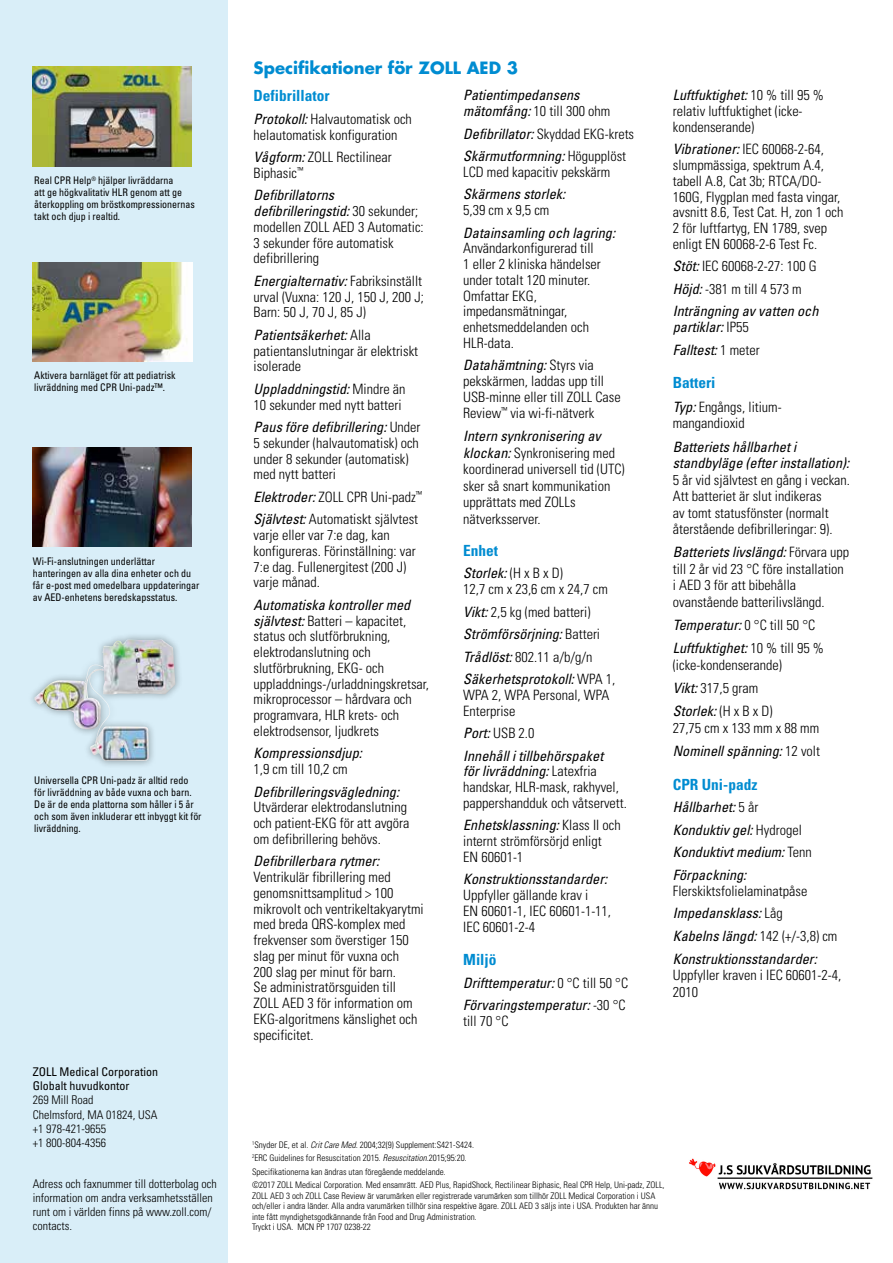
<style>
.page{position:relative;width:893px;height:1263px;background:#fff}
.page>*{position:absolute;margin:0;border:0;box-sizing:border-box;transform-origin:0 0}
.t1{font:700 16.5px "Futura Std";color:#008cd1}
.t2{font:700 condensed 15.3px "Univers LT Std";color:#008cd1}
.t3{font:300 condensed 14.25px/15.8px "Univers LT Std";color:#000}
.t4{font:italic condensed 14.25px/22.5px "Univers LT Std";color:#000}
.t5{font:300 condensed 12px/14.2px "Univers LT Std";color:#000}
.t6{font:condensed 12px/14.2px "Univers LT Std";color:#000}
.t7{font:condensed 10.5px/12px "Univers LT Std";color:#000;scale:.95 1}
.t8{font:300 condensed 9px/13.5px "Univers LT Std";color:#000}
.s1{font-weight:400;font-style:italic}
.s2{font-weight:300;font-style:normal}
.s3{font-style:italic}
</style>
<div class="page">
<div style="left:0;top:0;width:228px;height:1263px;background:#d9eef8"></div>
<img style="left:33px;top:262px;width:160px;height:99px">
<img style="left:33px;top:67px;width:158px;height:99px">
<img style="left:33px;top:447px;width:158px;height:100px">
<div style="left:28px;top:632px;width:155px;height:136px;background:#000;opacity:.35"></div>
<img style="left:34px;top:640px;width:128px;height:89px">
<img style="left:689px;top:1158px;width:184px;height:32px">
<p class="t7" style="left:34px;top:174px;width:171px">Real CPR Help<sup>®</sup> hjälper livräddarna<br>att ge högkvalitativ HLR genom att ge återkoppling om bröstkompressionernas takt och djup i realtid.</p>
<p class="t7" style="left:34px;top:369px;width:150px">Aktivera barnläget för att pediatrisk livräddning med CPR Uni-padz™.</p>
<p class="t7" style="left:33px;top:555px;width:177px">Wi-Fi-anslutningen underlättar hanteringen av alla dina enheter och du får e-post med omedelbara uppdateringar av AED-enhetens beredskapsstatus.</p>
<p class="t7" style="left:34px;top:774px;width:178px">Universella CPR Uni-padz är alltid redo för livräddning av både vuxna och barn.<br>De är de enda plattorna som håller i 5 år och som även inkluderar ett inbyggt kit för livräddning.</p>
<p class="t6" style="left:33px;top:1064px;width:127px">ZOLL Medical Corporation<br>Globalt huvudkontor</p>
<p class="t5" style="left:33px;top:1093px;width:126px">269 Mill Road<br>Chelmsford, MA 01824, USA +1 978-421-9655<br>+1 800-804-4356</p>
<p class="t5" style="left:33px;top:1176px;width:185px">Adress och faxnummer till dotterbolag och information om andra verksamhetsställen runt om i världen finns på www.zoll.com/ contacts.</p>
<p class="t1" style="left:254px;top:57px;width:266px">Specifikationer för ZOLL AED 3</p>
<p class="t2" style="left:254px;top:86px;width:78px">Defibrillator</p>
<p class="t3" style="left:254px;top:111px;width:160px"><span class="s1">Protokoll:</span> Halvautomatisk och helautomatisk konfiguration</p>
<p class="t3" style="left:254px;top:149px;width:140px"><span class="s1">Vågform:</span> ZOLL Rectilinear<br>Biphasic<sup>™</sup></p>
<p class="t3" style="left:254px;top:187px;width:172px"><span class="s1">Defibrillatorns defibrilleringstid:</span> 30 sekunder; modellen ZOLL AED 3 Automatic:<br>3 sekunder före automatisk defibrillering</p>
<p class="t3" style="left:254px;top:273px;width:172px"><span class="s1">Energialternativ:</span> Fabriksinställt urval (Vuxna: 120 J, 150 J, 200 J;<br>Barn: 50 J, 70 J, 85 J)</p>
<p class="t3" style="left:254px;top:327px;width:166px"><span class="s1">Patientsäkerhet:</span> Alla patientanslutningar är elektriskt isolerade</p>
<p class="t3" style="left:254px;top:381px;width:153px"><span class="s1">Uppladdningstid:</span> Mindre än<br>10 sekunder med nytt batteri</p>
<p class="t3" style="left:254px;top:419px;width:168px"><span class="s1">Paus före defibrillering:</span> Under<br>5 sekunder (halvautomatisk) och under 8 sekunder (automatisk) med nytt batteri</p>
<p class="t3" style="left:254px;top:485px;width:170px;line-height:22.5px"><span class="s1">Elektroder:</span> ZOLL CPR Uni-padz<sup>™<br></sup><span class="s1">Självtest:</span> Automatiskt självtest</p>
<p class="t3" style="left:254px;top:527px;width:164px">varje eller var 7:e dag, kan konfigureras. Förinställning: var<br>7:e dag. Fullenergitest (200 J) varje månad.</p>
<p class="t3" style="left:254px;top:597px;width:177px"><span class="s1">Automatiska kontroller med självtest:</span> Batteri – kapacitet, status och slutförbrukning, elektrodanslutning och slutförbrukning, EKG- och uppladdnings-/urladdningskretsar, mikroprocessor – hårdvara och programvara, HLR krets- och elektrodsensor, ljudkrets</p>
<p class="t4" style="left:254px;top:742px;width:110px">Kompressionsdjup:</p>
<p class="t3" style="left:254px;top:761px;width:96px">1,9 cm till 10,2 cm</p>
<p class="t4" style="left:254px;top:780px;width:147px">Defibrilleringsvägledning:</p>
<p class="t3" style="left:254px;top:799px;width:157px">Utvärderar elektrodanslutning och patient-EKG för att avgöra om defibrillering behövs.</p>
<p class="t4" style="left:254px;top:850px;width:127px">Defibrillerbara rytmer:</p>
<p class="t3" style="left:254px;top:869px;width:172px">Ventrikulär fibrillering med genomsnittsamplitud &gt; 100 mikrovolt och ventrikeltakyarytmi med breda QRS-komplex med frekvenser som överstiger 150 slag per minut för vuxna och<br>200 slag per minut för barn.<br>Se administratörsguiden till<br>ZOLL AED 3 för information om<br>EKG-algoritmens känslighet och specificitet.</p>
<p class="t4" style="left:463px;top:87px;width:149px;line-height:15.8px">Patientimpedansens mätomfång: <span class="s2">10 till 300 ohm</span></p>
<p class="t4" style="left:463px;top:122px;width:172px">Defibrillator: <span class="s2">Skyddad EKG-krets<br></span>Skärmutformning: <span class="s2">Högupplöst</span></p>
<p class="t3" style="left:463px;top:164px;width:149px">LCD med kapacitiv pekskärm</p>
<p class="t4" style="left:463px;top:183px;width:104px">Skärmens storlek:</p>
<p class="t3" style="left:463px;top:202px;width:88px">5,39 cm x 9,5 cm</p>
<p class="t4" style="left:463px;top:221px;width:153px">Datainsamling och lagring:</p>
<p class="t3" style="left:463px;top:240px;width:139px">Användarkonfigurerad till<br>1 eller 2 kliniska händelser under totalt 120 minuter.<br>Omfattar EKG, impedansmätningar, enhetsmeddelanden och<br>HLR-data.</p>
<p class="t3" style="left:463px;top:357px;width:159px"><span class="s1">Datahämtning:</span> Styrs via pekskärmen, laddas upp till<br>USB-minne eller till ZOLL Case<br>Review<sup>™</sup> via wi-fi-nätverk</p>
<p class="t3" style="left:463px;top:428px;width:163px;line-height:16.5px"><span class="s1">Intern synkronisering av klockan:</span> Synkronisering med koordinerad universell tid (UTC) sker så snart kommunikation upprättats med ZOLLs nätverksserver.</p>
<p class="t2" style="left:463px;top:541px;width:37px">Enhet</p>
<p class="t3" style="left:463px;top:565px;width:146px"><span class="s1">Storlek:</span> (H x B x D)<br>12,7 cm x 23,6 cm x 24,7 cm</p>
<p class="t4" style="left:463px;top:600px;width:154px">Vikt: <span class="s2">2,5 kg (med batteri)<br></span>Strömförsörjning: <span class="s2">Batteri<br></span>Trådlöst: <span class="s2">802.11 a/b/g/n<br></span>Säkerhetsprotokoll: <span class="s2">WPA 1,</span></p>
<p class="t3" style="left:463px;top:687px;width:148px">WPA 2, WPA Personal, WPA<br>Enterprise</p>
<p class="t4" style="left:463px;top:722px;width:142px">Port: <span class="s2">USB 2.0<br></span>Innehåll i tillbehörspaket</p>
<p class="t3" style="left:463px;top:763px;width:165px"><span class="s1">för livräddning:</span> Latexfria handskar, HLR-mask, rakhyvel, pappershandduk och våtservett.</p>
<p class="t3" style="left:463px;top:817px;width:159px"><span class="s1">Enhetsklassning:</span> Klass II och internt strömförsörjd enligt<br>EN 60601-1</p>
<p class="t4" style="left:463px;top:868px;width:146px">Konstruktionsstandarder:</p>
<p class="t3" style="left:463px;top:887px;width:149px">Uppfyller gällande krav i<br>EN 60601-1, IEC 60601-1-11,<br>IEC 60601-2-4</p>
<p class="t2" style="left:463px;top:950px;width:35px">Miljö</p>
<p class="t4" style="left:463px;top:971px;width:166px">Drifttemperatur: <span class="s2">0 °C till 50 °C<br></span>Förvaringstemperatur: <span class="s2">-30 °C</span></p>
<p class="t3" style="left:463px;top:1013px;width:47px">till 70 °C</p>
<p class="t3" style="left:673px;top:88px;width:153px"><span class="s1">Luftfuktighet:</span> 10 % till 95 % relativ luftfuktighet (icke&shy;kondenserande)</p>
<p class="t3" style="left:673px;top:142px;width:172px"><span class="s1">Vibrationer:</span> IEC 60068-2-64, slumpmässiga, spektrum A.4, tabell A.8, Cat 3b; RTCA/DO-<br>160G, Flygplan med fasta vingar, avsnitt 8.6, Test Cat. H, zon 1 och<br>2 för luftfartyg, EN 1789, svep enligt EN 60068-2-6 Test Fc.</p>
<p class="t4" style="left:673px;top:255px;width:147px">Stöt: <span class="s2">IEC 60068-2-27: 100 G<br></span>Höjd: <span class="s2">-381 m till 4 573 m<br></span>Inträngning av vatten och</p>
<p class="t4" style="left:673px;top:316px;width:89px">partiklar: <span class="s2">IP55<br></span>Falltest: <span class="s2">1 meter</span></p>
<p class="t2" style="left:673px;top:374px;width:44px">Batteri</p>
<p class="t3" style="left:673px;top:398px;width:110px;line-height:16.5px"><span class="s1">Typ:</span> Engångs, litium&shy;mangandioxid</p>
<p class="t4" style="left:673px;top:438px;width:178px;line-height:16.5px">Batteriets hållbarhet i standbyläge (efter installation):</p>
<p class="t3" style="left:673px;top:471px;width:179px;line-height:16.5px">5 år vid självtest en gång i veckan.<br>Att batteriet är slut indikeras<br>av tomt statusfönster (normalt återstående defibrilleringar: 9).</p>
<p class="t3" style="left:673px;top:544px;width:178px;line-height:16.5px"><span class="s1">Batteriets livslängd:</span> Förvara upp till 2 år vid 23 °C före installation i AED 3 för att bibehålla ovanstående batterilivslängd.</p>
<p class="t4" style="left:673px;top:613px;width:153px;line-height:23.2px">Temperatur: <span class="s2">0 °C till 50 °C<br></span>Luftfuktighet: <span class="s2">10 % till 95 %</span></p>
<p class="t3" style="left:673px;top:653px;width:111px;line-height:23.2px">(icke-kondenserande)<br><span class="s1">Vikt:</span> 317,5 gram<br><span class="s1">Storlek:</span> (H x B x D)</p>
<p class="t3" style="left:673px;top:716px;width:149px;line-height:23.2px">27,75 cm x 133 mm x 88 mm<br><span class="s1">Nominell spänning:</span> 12 volt</p>
<p class="t2" style="left:673px;top:775px;width:86px">CPR Uni-padz</p>
<p class="t4" style="left:673px;top:796px;width:141px">Hållbarhet: <span class="s2">5 år<br></span>Konduktiv gel: <span class="s2">Hydrogel<br></span>Konduktivt medium: <span class="s2">Tenn<br></span>Förpackning:</p>
<p class="t4" style="left:673px;top:879px;width:166px"><span class="s2">Flerskiktsfolielaminatpåse<br></span>Impedansklass: <span class="s2">Låg<br></span>Kabelns längd: <span class="s2">142 (+/-3,8) cm<br></span>Konstruktionsstandarder:</p>
<p class="t3" style="left:673px;top:967px;width:170px;line-height:16.5px">Uppfyller kraven i IEC 60601-2-4,<br>2010</p>
<p class="t8" style="left:252px;top:1138px;width:414px"><sup>1</sup>Snyder DE, et al. <span class="s3">Crit Care Med.</span> 2004;32(9) Supplement:S421-S424.<br><sup>2</sup>ERC Guidelines for Resuscitation 2015. <span class="s3">Resuscitation.</span>2015;95:20.<br>Specifikationerna kan ändras utan föregående meddelande.<br>©2017 ZOLL Medical Corporation. Med ensamrätt. AED Plus, RapidShock, Rectilinear Biphasic, Real CPR Help, Uni-padz, ZOLL,</p>
<p class="t8" style="left:252px;top:1190px;width:408px;line-height:10.5px">ZOLL AED 3 och ZOLL Case Review är varumärken eller registrerade varumärken som tillhör ZOLL Medical Corporation i USA och/eller i andra länder. Alla andra varumärken tillhör sina respektive ägare. ZOLL AED 3 säljs inte i USA. Produkten har ännu inte fått myndighetsgodkännande från Food and Drug Administration.<br>Tryckt i USA. MCN PP 1707 0238-22</p>
</div>
